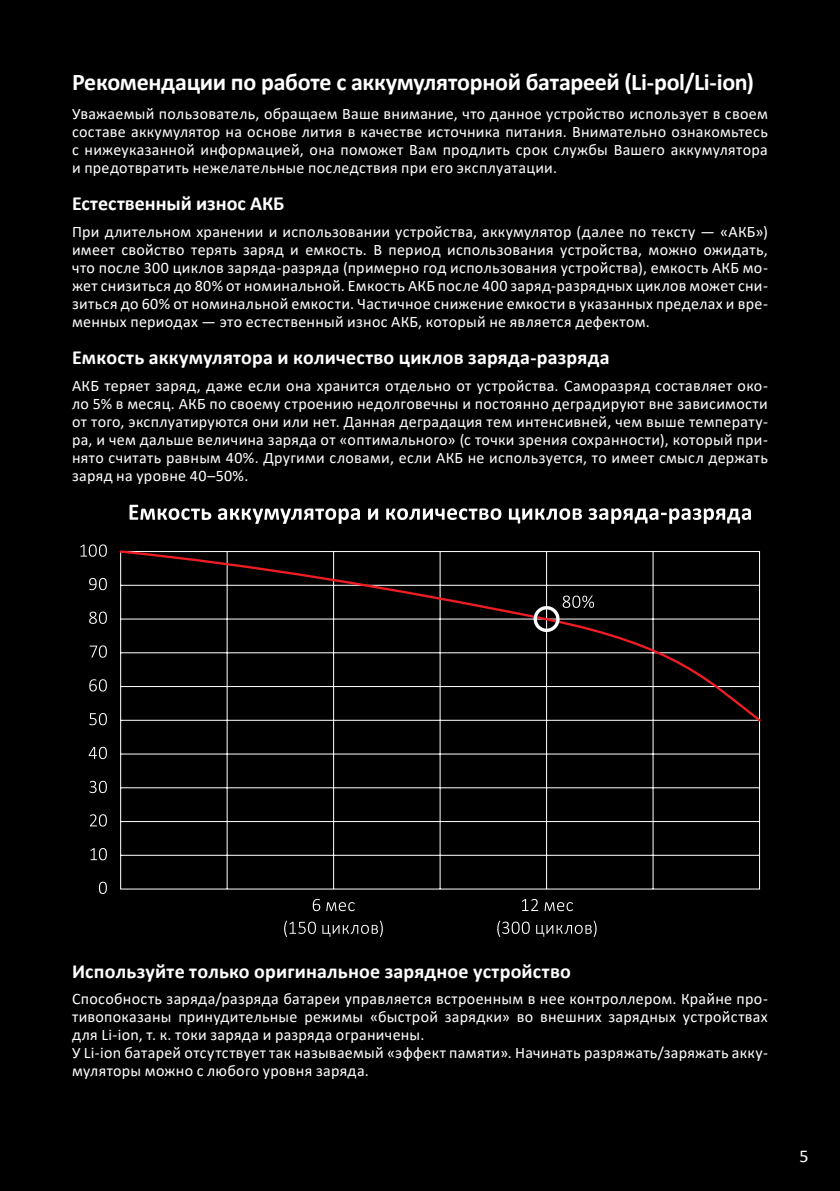
<style>
.page{position:relative;width:840px;height:1191px;background:#fff}
.page>*{position:absolute;margin:0;border:0;box-sizing:border-box;transform-origin:0 0}
.Заголовок{font:700 24px "Calibri";letter-spacing:-.015em;color:#fff}
.Подзаголовок{font:700 20px "Calibri";letter-spacing:.01em;color:#fff}
.t1{font:18px "Calibri";color:#fff}
.t2{font:16px/18px "Calibri";letter-spacing:.02em;color:#fff;text-align:justify}
</style>
<div class="page">
<div style="left:0;top:0;width:839px;height:1191px;background:#000"></div>
<svg style="left:120px;top:723px;width:640px;height:167px"></svg>
<svg style="left:119px;top:550px;width:642px;height:173px"></svg>
<div style="left:533px;top:606px;width:26px;height:26px;border:3px solid #fff;border-radius:50%"></div>
<svg style="left:80px;top:544px;width:27px;height:13px"></svg>
<svg style="left:89px;top:578px;width:18px;height:12px"></svg>
<svg style="left:89px;top:611px;width:18px;height:13px"></svg>
<svg style="left:90px;top:645px;width:17px;height:12px"></svg>
<svg style="left:89px;top:679px;width:18px;height:12px"></svg>
<svg style="left:89px;top:713px;width:18px;height:12px"></svg>
<svg style="left:89px;top:747px;width:18px;height:12px"></svg>
<svg style="left:89px;top:781px;width:18px;height:12px"></svg>
<svg style="left:90px;top:814px;width:17px;height:12px"></svg>
<svg style="left:90px;top:848px;width:17px;height:12px"></svg>
<svg style="left:99px;top:881px;width:8px;height:13px"></svg>
<svg style="left:312px;top:899px;width:8px;height:12px"></svg>
<svg style="left:326px;top:902px;width:28px;height:9px"></svg>
<svg style="left:284px;top:920px;width:32px;height:17px"></svg>
<svg style="left:322px;top:920px;width:60px;height:17px"></svg>
<svg style="left:522px;top:899px;width:16px;height:12px"></svg>
<svg style="left:544px;top:902px;width:28px;height:9px"></svg>
<svg style="left:497px;top:920px;width:32px;height:17px"></svg>
<svg style="left:536px;top:920px;width:60px;height:17px"></svg>
<svg style="left:562px;top:595px;width:31px;height:13px"></svg>
<svg style="left:129px;top:505px;width:82px;height:15px"></svg>
<svg style="left:218px;top:508px;width:142px;height:16px"></svg>
<svg style="left:368px;top:508px;width:10px;height:12px"></svg>
<svg style="left:386px;top:508px;width:115px;height:12px"></svg>
<svg style="left:508px;top:508px;width:73px;height:15px"></svg>
<svg style="left:588px;top:508px;width:162px;height:16px"></svg>
<p class="Заголовок" style="left:72px;top:65px;width:683px">Рекомендации по работе с аккумуляторной батареей (Li-pol/Li-ion)</p>
<p class="t2" style="left:72px;top:105px;width:697px">Уважаемый пользователь, обращаем Ваше внимание, что данное устройство использует в своем составе аккумулятор на основе лития в качестве источника питания. Внимательно ознакомьтесь с нижеуказанной информацией, она поможет Вам продлить срок службы Вашего аккумулятора и предотвратить нежелательные последствия при его эксплуатации.</p>
<p class="Подзаголовок" style="left:72px;top:190px;width:213px">Естественный износ АКБ</p>
<p class="t2" style="left:72px;top:222px;width:697px">При длительном хранении и использовании устройства, аккумулятор (далее по тексту — «АКБ») имеет свойство терять заряд и емкость. В период использования устройства, можно ожидать, что после 300 циклов заряда-разряда (примерно год использования устройства), емкость АКБ мо&shy;жет снизиться до 80% от номинальной. Емкость АКБ после 400 заряд-разрядных циклов может сни&shy;зиться до 60% от номинальной емкости. Частичное снижение емкости в указанных пределах и вре&shy;менных периодах — это естественный износ АКБ, который не является дефектом.</p>
<p class="Подзаголовок" style="left:72px;top:343px;width:539px">Емкость аккумулятора и количество циклов заряда-разряда</p>
<p class="t2" style="left:72px;top:376px;width:697px">АКБ теряет заряд, даже если она хранится отдельно от устройства. Саморазряд составляет око&shy;ло 5% в месяц. АКБ по своему строению недолговечны и постоянно деградируют вне зависимости от того, эксплуатируются они или нет. Данная деградация тем интенсивней, чем выше температу&shy;ра, и чем дальше величина заряда от «оптимального» (с точки зрения сохранности), который при&shy;нято считать равным 40%. Другими словами, если АКБ не используется, то имеет смысл держать заряд на уровне 40–50%.</p>
<p class="Подзаголовок" style="left:72px;top:957px;width:500px">Используйте только оригинальное зарядное устройство</p>
<p class="t2" style="left:72px;top:989px;width:697px">Способность заряда/разряда батареи управляется встроенным в нее контроллером. Крайне про&shy;тивопоказаны принудительные режимы «быстрой зарядки» во внешних зарядных устройствах для Li-ion, т. к. токи заряда и разряда ограничены.</p>
<p class="t2" style="left:72px;top:1043px;width:697px">У Li-ion батарей отсутствует так называемый «эффект памяти». Начинать разряжать/заряжать акку&shy;муляторы можно с любого уровня заряда.</p>
<p class="t1" style="left:798px;top:1143px;width:11px">5</p>
</div>
